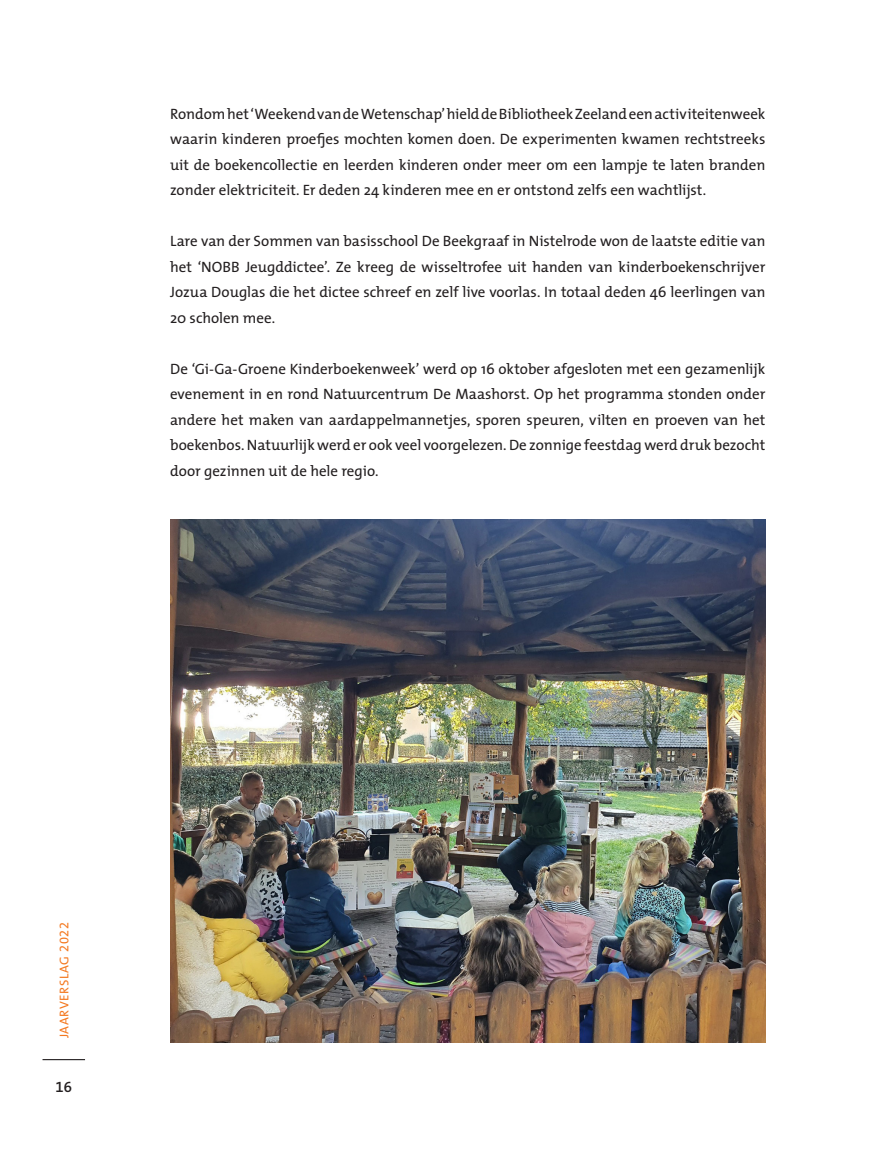
<style>
.page{position:relative;width:893px;height:1149px;background:#fff}
.page>*{position:absolute;margin:0;border:0;box-sizing:border-box;transform-origin:0 0}
.t1{font:15px/25.5px "The Mix";color:#231f20;text-align:justify}
.t2{font:15px "The Mix Semi Bold Expert";color:#231f20}
.t3{font:12.75px "The Mix";letter-spacing:.05em;color:#f47921}
.s1{font-family:"The Mix Regular Expert"}
</style>
<div class="page">
<hr style="left:43px;top:1058px;width:42px;height:1px;background:#231f20">
<img style="left:170px;top:519px;width:595px;height:523px">
<p class="t1" style="left:170px;top:100px;width:597px">Rondom het ‘Weekend van de Wetenschap’ hield de Bibliotheek Zeeland een activiteitenweek waarin kinderen proefjes mochten komen doen. De experimenten kwamen rechtstreeks uit de boekencollectie en leerden kinderen onder meer om een lampje te laten branden zonder elektriciteit. Er deden 24 kinderen mee en er ontstond zelfs een wachtlijst.</p>
<p class="t1" style="left:170px;top:228px;width:597px">Lare van der Sommen van basisschool De Beekgraaf in Nistelrode won de laatste editie van het ‘NOBB Jeugddictee’. Ze kreeg de wisseltrofee uit handen van kinderboekenschrijver Jozua Douglas die het dictee schreef en zelf live voorlas. In totaal deden 46 leerlingen van 20 scholen mee.</p>
<p class="t1" style="left:170px;top:355px;width:597px">De ‘Gi-Ga-Groene Kinderboekenweek’ werd op 16 oktober afgesloten met een gezamenlijk evenement in en rond Natuurcentrum De Maashorst. Op het programma stonden onder andere het maken van aardappelmannetjes, sporen speuren, vilten en proeven van het boekenbos. Natuurlijk werd er ook veel voorgelezen. De zonnige feestdag werd druk bezocht door gezinnen uit de hele regio.</p>
<p class="t3" style="left:53px;top:1037px;width:118px;rotate:-90deg">JAARVERSLAG <span class="s1">2022</span></p>
<p class="t2" style="left:56px;top:1074px;width:18px">16</p>
</div>
